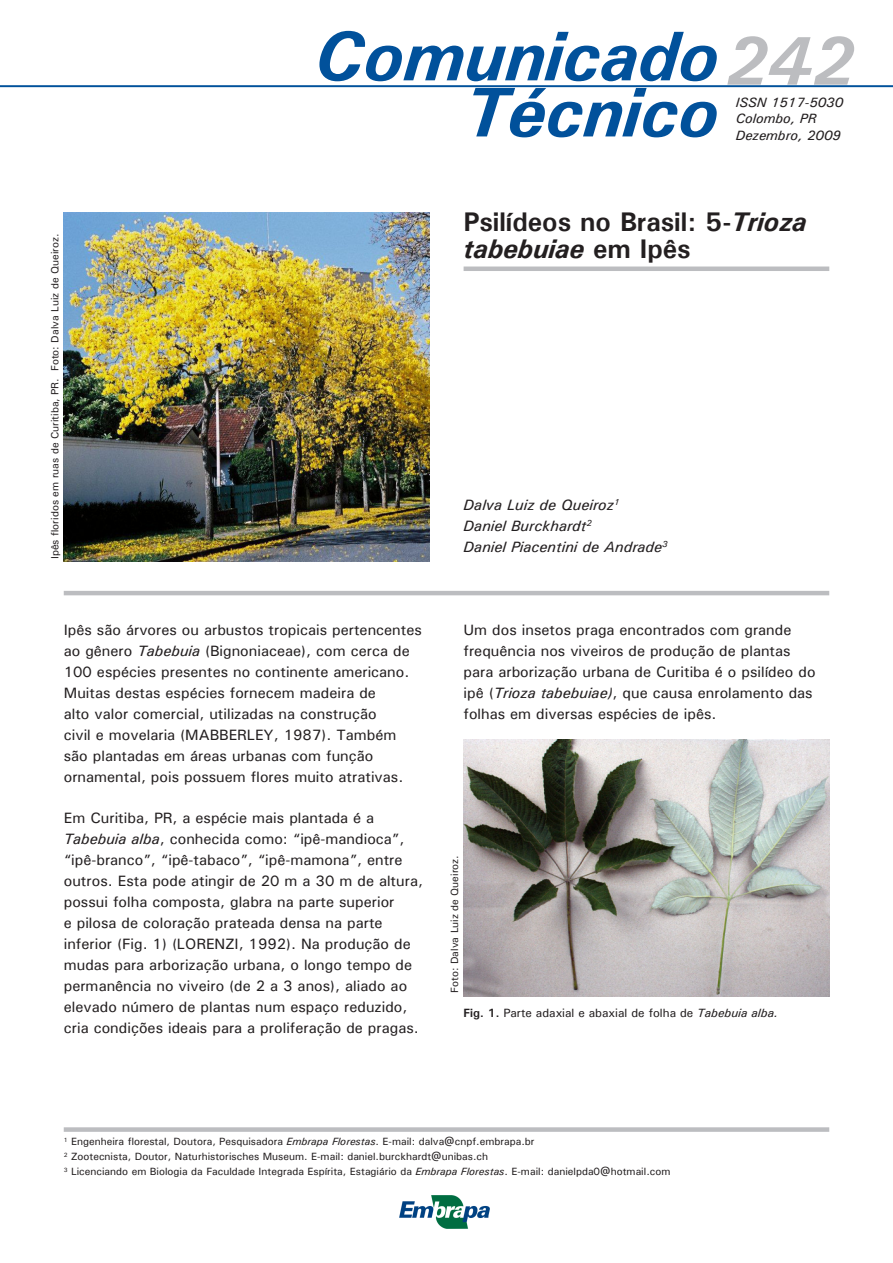
<style>
.page{position:relative;width:893px;height:1263px;background:#fff}
.page>*{position:absolute;margin:0;border:0;box-sizing:border-box;transform-origin:0 0}
.Nome_do_autor{font:italic 700 70.5px "Univers";color:#01519b}
.Fotos{font:italic 700 69px "Univers";color:#bcbdc0}
.Título_principal{font:700 27px/27px "Univers";color:#231f20}
.Corpo_de_texto_1{font:500 15px/21px "Univers";color:#231f20}
.Nome_do_autor-2{font:italic 500 15px "Univers";color:#231f20}
.t1{font:italic 500 13.5px "Univers";color:#231f20}
.Figuras{font:500 12px "Univers";color:#231f20}
.Legendas{font:500 10.5px "Univers";color:#231f20}
.s1{font-style:italic}
.s2{font-weight:700}
</style>
<div class="page">
<hr style="left:64px;top:591px;width:765px;height:4px;background:#bcbdc0">
<div style="left:64px;top:1127px;width:765px;height:5px;background:#bcbdc0"></div>
<img style="left:400px;top:1196px;width:90px;height:33px">
<hr style="left:0;top:85px;width:893px;height:2px;background:#01519b">
<div style="left:464px;top:266px;width:365px;height:5px;background:#bcbdc0"></div>
<img style="left:64px;top:213px;width:366px;height:348px">
<img style="left:464px;top:740px;width:365px;height:256px">
<p class="Legendas" style="left:48px;top:559px;width:327px;rotate:-90deg">Ipês floridos em ruas de Curitiba, PR. Foto: Dalva Luiz de Queiroz.</p>
<p class="Nome_do_autor" style="left:314px;top:11px;width:406px">Comunicado</p>
<p class="Nome_do_autor" style="left:464px;top:68px;width:256px">Técnico</p>
<p class="Fotos" style="left:725px;top:17px;width:131px">242</p>
<p class="t1" style="left:736px;top:93px;width:109px">ISSN 1517-5030</p>
<p class="t1" style="left:736px;top:110px;width:82px">Colombo, PR</p>
<p class="t1" style="left:736px;top:126px;width:107px">Dezembro, 2009</p>
<p class="Título_principal" style="left:464px;top:208px;width:345px">Psilídeos no Brasil: 5-<span class="s1">Trioza tabebuiae</span> em Ipês</p>
<p class="Nome_do_autor-2" style="left:463px;top:495px;width:157px">Dalva Luiz de Queiroz<sup>1</sup></p>
<p class="Nome_do_autor-2" style="left:463px;top:516px;width:130px">Daniel Burckhardt<sup>2</sup></p>
<p class="Nome_do_autor-2" style="left:463px;top:537px;width:206px">Daniel Piacentini de Andrade<sup>3</sup></p>
<p class="Corpo_de_texto_1" style="left:64px;top:619px;width:360px">Ipês são árvores ou arbustos tropicais pertencentes ao gênero <span class="s1">Tabebuia</span> (Bignoniaceae), com cerca de 100 espécies presentes no continente americano.<br>Muitas destas espécies fornecem madeira de<br>alto valor comercial, utilizadas na construção<br>civil e movelaria (MABBERLEY, 1987). Também são plantadas em áreas urbanas com função ornamental, pois possuem flores muito atrativas.</p>
<p class="Corpo_de_texto_1" style="left:64px;top:807px;width:361px">Em Curitiba, PR, a espécie mais plantada é a <span class="s1">Tabebuia alba</span>, conhecida como: “ipê-mandioca”, “ipê-branco”, “ipê-tabaco”, “ipê-mamona”, entre outros. Esta pode atingir de 20 m a 30 m de altura, possui folha composta, glabra na parte superior<br>e pilosa de coloração prateada densa na parte inferior (Fig. 1) (LORENZI, 1992). Na produção de mudas para arborização urbana, o longo tempo de permanência no viveiro (de 2 a 3 anos), aliado ao elevado número de plantas num espaço reduzido, cria condições ideais para a proliferação de pragas.</p>
<p class="Corpo_de_texto_1" style="left:463px;top:619px;width:354px">Um dos insetos praga encontrados com grande frequência nos viveiros de produção de plantas para arborização urbana de Curitiba é o psilídeo do ipê (<span class="s1">Trioza tabebuiae)</span>, que causa enrolamento das folhas em diversas espécies de ipês.</p>
<p class="Legendas" style="left:448px;top:993px;width:139px;rotate:-90deg">Foto: Dalva Luiz de Queiroz.</p>
<p class="Figuras" style="left:464px;top:1005px;width:316px"><span class="s2">Fig. 1.</span> Parte adaxial e abaxial de folha de <span class="s1">Tabebuia alba.</span></p>
<p class="Legendas" style="left:64px;top:1135px;width:472px"><sup>1</sup> Engenheira florestal, Doutora, Pesquisadora <span class="s1">Embrapa Florestas</span>. E-mail: dalva@cnpf.embrapa.br</p>
<p class="Legendas" style="left:64px;top:1150px;width:426px"><sup>2</sup> Zootecnista, Doutor, Naturhistorisches Museum. E-mail: daniel.burckhardt@unibas.ch</p>
<p class="Legendas" style="left:64px;top:1165px;width:608px"><sup>3</sup> Licenciando em Biologia da Faculdade Integrada Espírita, Estagiário da <span class="s1">Embrapa Florestas</span>. E-mail: danielpda0@hotmail.com</p>
</div>
